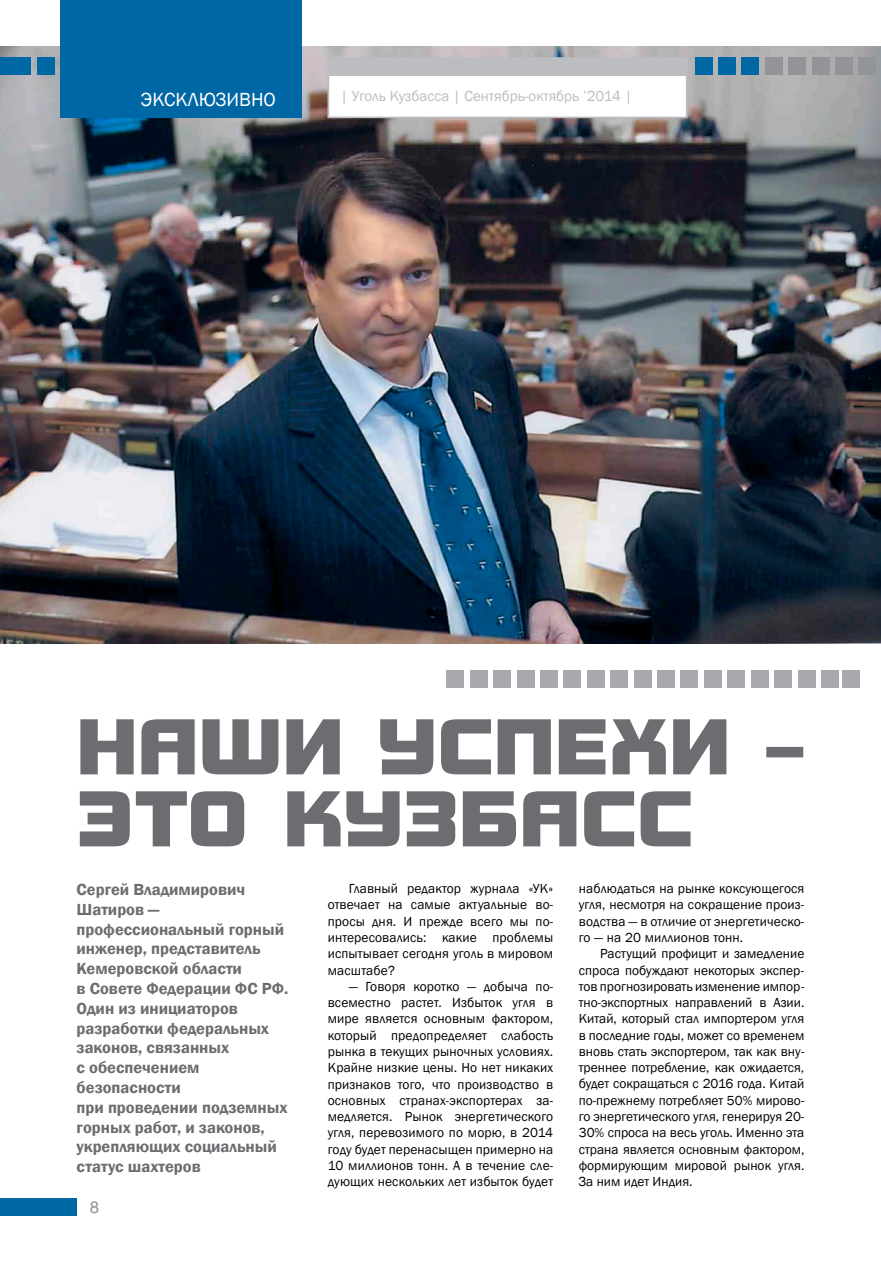
<style>
.page{position:relative;width:881px;height:1263px;background:#fff}
.page>*{position:absolute;margin:0;border:0;box-sizing:border-box;transform-origin:0 0}
.t1{font:19.5px "Franklin Gothic";color:#fff}
.t2{font:600 16.5px/19.8px "Franklin Gothic";color:#6d6d71}
.t3{font:16.5px "Helios";color:#939498}
.t4{font:15px "Franklin Gothic";color:#bbbdc0}
.t5{font:13.5px/16.4px "Franklin Gothic";letter-spacing:.01em;color:#000;text-align:justify}
</style>
<div class="page">
<img style="left:0;top:47px;width:880px;height:596px">
<svg style="left:327px;top:57px;width:360px;height:61px"></svg>
<div style="left:858px;top:58px;width:17px;height:17px;background:#939498"></div>
<div style="left:327px;top:59px;width:359px;height:17px;background:#bbbdc0"></div>
<div style="left:0;top:1198px;width:77px;height:17px;background:#0067a5"></div>
<div style="left:835px;top:58px;width:17px;height:17px;background:#939498"></div>
<div style="left:811px;top:58px;width:17px;height:17px;background:#939498"></div>
<div style="left:788px;top:58px;width:17px;height:17px;background:#939498"></div>
<div style="left:765px;top:58px;width:17px;height:17px;background:#939498"></div>
<div style="left:741px;top:58px;width:17px;height:17px;background:#0067a5"></div>
<div style="left:718px;top:58px;width:17px;height:17px;background:#0067a5"></div>
<div style="left:694px;top:58px;width:17px;height:17px;background:#0067a5"></div>
<div style="left:37px;top:58px;width:17px;height:17px;background:#0067a5"></div>
<div style="left:0;top:58px;width:30px;height:17px;background:#0067a5"></div>
<div style="left:60px;top:1px;width:242px;height:117px;background:#0067a5"></div>
<svg style="left:80px;top:791px;width:610px;height:55px"></svg>
<svg style="left:80px;top:719px;width:722px;height:55px"></svg>
<div style="left:517px;top:671px;width:17px;height:17px;background:#a7a9ac"></div>
<div style="left:493px;top:671px;width:17px;height:17px;background:#a7a9ac"></div>
<div style="left:470px;top:671px;width:17px;height:17px;background:#a7a9ac"></div>
<div style="left:446px;top:671px;width:17px;height:17px;background:#a7a9ac"></div>
<div style="left:540px;top:671px;width:17px;height:17px;background:#a7a9ac"></div>
<div style="left:563px;top:671px;width:17px;height:17px;background:#a7a9ac"></div>
<div style="left:587px;top:671px;width:17px;height:17px;background:#a7a9ac"></div>
<div style="left:610px;top:671px;width:17px;height:17px;background:#a7a9ac"></div>
<div style="left:634px;top:671px;width:17px;height:17px;background:#a7a9ac"></div>
<div style="left:657px;top:671px;width:17px;height:17px;background:#a7a9ac"></div>
<div style="left:680px;top:671px;width:17px;height:17px;background:#a7a9ac"></div>
<div style="left:704px;top:671px;width:17px;height:17px;background:#a7a9ac"></div>
<div style="left:727px;top:671px;width:17px;height:17px;background:#a7a9ac"></div>
<div style="left:750px;top:671px;width:17px;height:17px;background:#a7a9ac"></div>
<div style="left:774px;top:671px;width:17px;height:17px;background:#a7a9ac"></div>
<div style="left:797px;top:671px;width:17px;height:17px;background:#a7a9ac"></div>
<div style="left:821px;top:671px;width:17px;height:17px;background:#a7a9ac"></div>
<div style="left:842px;top:671px;width:17px;height:17px;background:#a7a9ac"></div>
<h1 class="t1" style="left:141px;top:88px;width:136px">ЭКСКЛЮЗИВНО</h1>
<p class="t4" style="left:340px;top:87px;width:293px">| Уголь Кузбасса | Сентябрь-октябрь ’2014 |</p>
<p class="t2" style="left:77px;top:880px;width:213px">Сергей Владимирович<br>Шатиров — профессиональный горный инженер, представитель<br>Кемеровской области<br>в Совете Федерации ФС РФ.<br>Один из инициаторов разработки федеральных законов, связанных<br>с обеспечением безопасности<br>при проведении подземных горных работ, и законов, укрепляющих социальный статус шахтеров</p>
<p class="t3" style="left:90px;top:1197px;width:11px">8</p>
<p class="t5" style="left:327px;top:881px;width:227px;text-indent:21px">Главный редактор журнала «УК» отвечает на самые актуальные во&shy;просы дня. И прежде всего мы по&shy;интересовались: какие проблемы испытывает сегодня уголь в мировом масштабе?</p>
<p class="t5" style="left:327px;top:978px;width:227px;text-indent:21px">— Говоря коротко — добыча по&shy;всеместно растет. Избыток угля в мире является основным фактором, который предопределяет слабость рынка в текущих рыночных условиях.<br>Крайне низкие цены. Но нет никаких признаков того, что производство в основных странах-экспортерах за&shy;медляется. Рынок энергетического угля, перевозимого по морю, в 2014 году будет перенасыщен примерно на 10 миллионов тонн. А в течение сле&shy;дующих нескольких лет избыток будет</p>
<p class="t5" style="left:578px;top:881px;width:227px">наблюдаться на рынке коксующегося угля, несмотря на сокращение произ&shy;водства — в отличие от энергетическо&shy;го — на 20 миллионов тонн.</p>
<p class="t5" style="left:578px;top:946px;width:227px;text-indent:21px">Растущий профицит и замедление спроса побуждают некоторых экспер&shy;тов прогнозировать изменение импор&shy;тно-экспортных направлений в Азии.<br>Китай, который стал импортером угля в последние годы, может со временем вновь стать экспортером, так как вну&shy;треннее потребление, как ожидается, будет сокращаться с 2016 года. Китай по-прежнему потребляет 50% мирово&shy;го энергетического угля, генерируя 20- 30% спроса на весь уголь. Именно эта страна является основным фактором, формирующим мировой рынок угля.<br>За ним идет Индия.</p>
</div>
